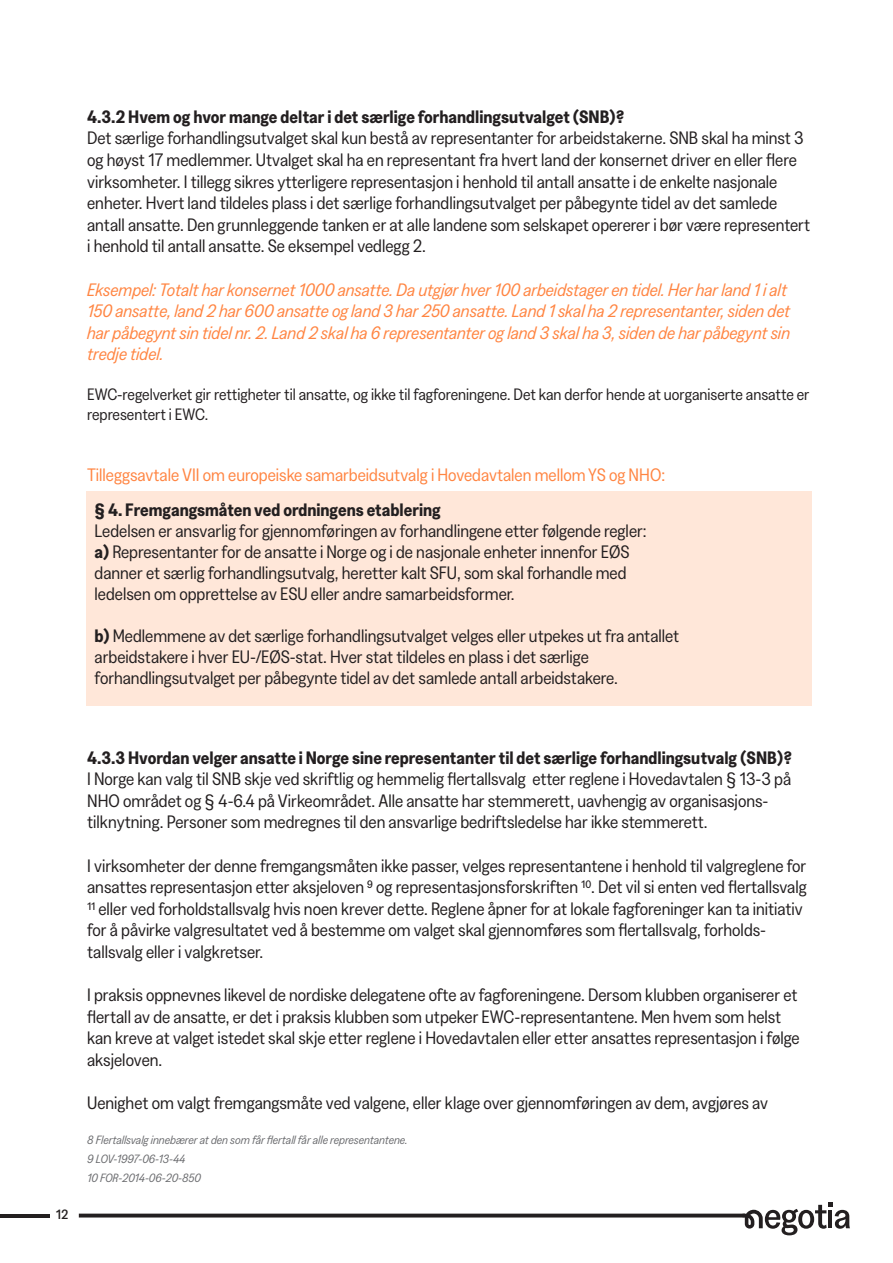
<style>
.page{position:relative;width:893px;height:1263px;background:#fff}
.page>*{position:absolute;margin:0;border:0;box-sizing:border-box;transform-origin:0 0}
.t1{font:18px/21.6px "Greed";color:#231f20}
.t2{font:italic 18px/21.6px "Greed";color:#ff8542}
.t3{font:700 18px "Greed";color:#231f20}
.t4{font:18px "Greed";color:#ff8542}
.t5{font:16.5px/19.8px "Greed";color:#231f20}
.t6{font:500 13.5px "Greed";color:#231f20}
.t7{font:italic 12px/18.6px "Greed";color:#6d6e71}
.s1{font-weight:700}
</style>
<div class="page">
<div style="left:86px;top:491px;width:725px;height:214px;background:#ffe7d9"></div>
<svg style="left:0;top:1214px;width:50px;height:3px"></svg>
<svg style="left:79px;top:1213px;width:663px;height:4px;background:#454242"></svg>
<svg style="left:742px;top:1202px;width:108px;height:33px"></svg>
<p class="t3" style="left:87px;top:108px;width:539px">4.3.2 Hvem og hvor mange deltar i det særlige forhandlingsutvalget (SNB)?</p>
<p class="t1" style="left:87px;top:128px;width:724px">Det særlige forhandlingsutvalget skal kun bestå av representanter for arbeidstakerne. SNB skal ha minst 3 og høyst 17 medlemmer. Utvalget skal ha en representant fra hvert land der konsernet driver en eller flere virksomheter. I tillegg sikres ytterligere representasjon i henhold til antall ansatte i de enkelte nasjonale enheter. Hvert land tildeles plass i det særlige forhandlingsutvalget per påbegynte tidel av det samlede antall ansatte. Den grunnleggende tanken er at alle landene som selskapet opererer i bør være representert i henhold til antall ansatte. Se eksempel vedlegg 2.</p>
<p class="t2" style="left:87px;top:279px;width:704px">Eksempel: Totalt har konsernet 1000 ansatte. Da utgjør hver 100 arbeidstager en tidel. Her har land 1 i alt 150 ansatte, land 2 har 600 ansatte og land 3 har 250 ansatte. Land 1 skal ha 2 representanter, siden det har påbegynt sin tidel nr. 2. Land 2 skal ha 6 representanter og land 3 skal ha 3, siden de har påbegynt sin tredje tidel.</p>
<p class="t5" style="left:87px;top:385px;width:724px">EWC-regelverket gir rettigheter til ansatte, og ikke til fagforeningene. Det kan derfor hende at uorganiserte ansatte er representert i EWC.</p>
<p class="t4" style="left:87px;top:466px;width:579px">Tilleggsavtale VII om europeiske samarbeidsutvalg i Hovedavtalen mellom YS og NHO:</p>
<p class="t3" style="left:95px;top:501px;width:348px">§ 4. Fremgangsmåten ved ordningens etablering</p>
<p class="t1" style="left:95px;top:520px;width:554px;line-height:21px">Ledelsen er ansvarlig for gjennomføringen av forhandlingene etter følgende regler: <span class="s1">a)</span> Representanter for de ansatte i Norge og i de nasjonale enheter innenfor EØS danner et særlig forhandlingsutvalg, heretter kalt SFU, som skal forhandle med ledelsen om opprettelse av ESU eller andre samarbeidsformer.</p>
<p class="t1" style="left:95px;top:625px;width:586px;line-height:21px"><span class="s1">b)</span> Medlemmene av det særlige forhandlingsutvalget velges eller utpekes ut fra antallet arbeidstakere i hver EU-/EØS-stat. Hver stat tildeles en plass i det særlige forhandlingsutvalget per påbegynte tidel av det samlede antall arbeidstakere.</p>
<p class="t6" style="left:56px;top:1208px;width:14px">12</p>
<p class="t3" style="left:87px;top:749px;width:706px">4.3.3 Hvordan velger ansatte i Norge sine representanter til det særlige forhandlingsutvalg (SNB)?</p>
<p class="t1" style="left:87px;top:769px;width:705px">I Norge kan valg til SNB skje ved skriftlig og hemmelig flertallsvalg etter reglene i Hovedavtalen § 13-3 på<br>NHO området og § 4-6.4 på Virkeområdet. Alle ansatte har stemmerett, uavhengig av organisasjons&shy;tilknytning. Personer som medregnes til den ansvarlige bedriftsledelse har ikke stemmerett.</p>
<p class="t1" style="left:87px;top:855px;width:721px">I virksomheter der denne fremgangsmåten ikke passer, velges representantene i henhold til valgreglene for ansattes representasjon etter aksjeloven 9 og representasjonsforskriften 10. Det vil si enten ved flertallsvalg 11 eller ved forholdstallsvalg hvis noen krever dette. Reglene åpner for at lokale fagforeninger kan ta initiativ for å påvirke valgresultatet ved å bestemme om valget skal gjennomføres som flertallsvalg, forholds&shy;tallsvalg eller i valgkretser.</p>
<p class="t1" style="left:87px;top:985px;width:714px">I praksis oppnevnes likevel de nordiske delegatene ofte av fagforeningene. Dersom klubben organiserer et flertall av de ansatte, er det i praksis klubben som utpeker EWC-representantene. Men hvem som helst kan kreve at valget istedet skal skje etter reglene i Hovedavtalen eller etter ansattes representasjon i følge aksjeloven.</p>
<p class="t1" style="left:87px;top:1093px;width:682px">Uenighet om valgt fremgangsmåte ved valgene, eller klage over gjennomføringen av dem, avgjøres av</p>
<p class="t7" style="left:87px;top:1131px;width:322px">8 Flertallsvalg innebærer at den som får flertall får alle representantene.<br>9 LOV-1997-06-13-44<br>10 FOR-2014-06-20-850</p>
</div>
